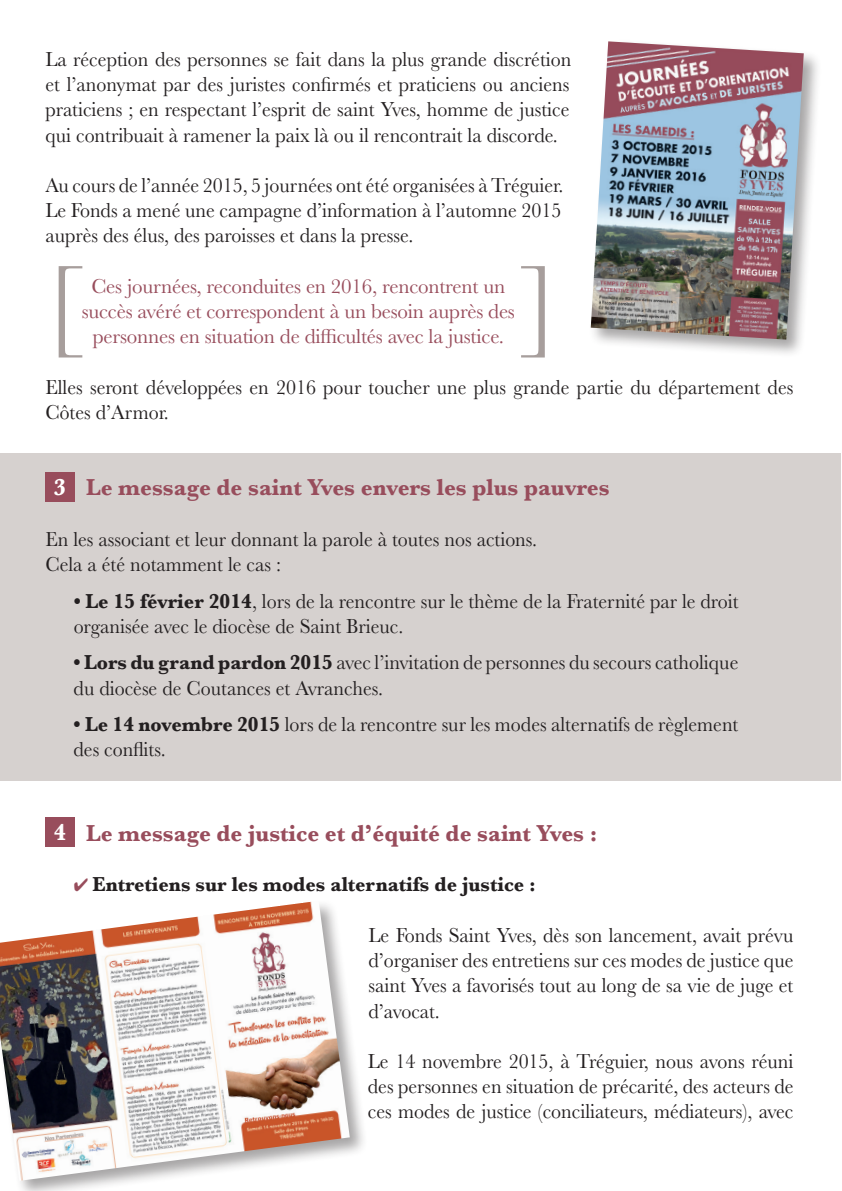
<style>
.page{position:relative;width:842px;height:1191px;background:#fff}
.page>*{position:absolute;margin:0;border:0;box-sizing:border-box;transform-origin:0 0}
.t1{font:102px "Baskerville";color:#a79e9c}
.t2{font:700 24px "Baskerville";color:#984d5c;scale:.95 1}
.t3{font:21px/25.2px "Baskerville";color:#231f20;scale:.95 1}
.t4{font:21px/25.2px "Baskerville";letter-spacing:-.01em;color:#984d5c;text-align:center}
.t5{font:700 21px "Baskerville";color:#231f20;scale:.95 1}
.s1{color:#fff}
.s2{font-weight:700}
.s3{color:#984d5c}
</style>
<div class="page">
<div style="left:0;top:453px;width:841px;height:328px;background:#d6d1cf"></div>
<div style="left:45px;top:472px;width:30px;height:29px;background:#984d5c"></div>
<div style="left:45px;top:817px;width:30px;height:30px;background:#984d5c"></div>
<div style="left:588px;top:39px;width:234px;height:319px;background:#231f20;opacity:.4"></div>
<img style="left:591px;top:41px;width:213px;height:298px">
<div style="left:0;top:898px;width:368px;height:293px;background:#231f20;opacity:.4"></div>
<img style="left:0;top:900px;width:350px;height:280px">
<p class="t3" style="left:45px;top:47px;width:555px;text-align:justify">La réception des personnes se fait dans la plus grande discrétion et l’anonymat par des juristes confirmés et praticiens ou anciens praticiens ; en respectant l’esprit de saint Yves, homme de justice qui contribuait à ramener la paix là ou il rencontrait la discorde.</p>
<p class="t3" style="left:45px;top:173px;width:547px;text-align:justify">Au cours de l’année 2015, 5 journées ont été organisées à Tréguier.<br>Le Fonds a mené une campagne d’information à l’automne 2015 auprès des élus, des paroisses et dans la presse.</p>
<p class="t4" style="left:82px;top:274px;width:435px">Ces journées, reconduites en 2016, rencontrent un succès avéré et correspondent à un besoin auprès des personnes en situation de difficultés avec la justice.</p>
<p class="t3" style="left:45px;top:374px;width:789px">Elles seront développées en 2016 pour toucher une plus grande partie du département des<br>Côtes d’Armor.</p>
<h1 class="t1" style="left:45px;top:236px;width:37px">[</h1>
<p class="t2" style="left:54px;top:471px;width:586px"><span class="s1">3</span> Le message de saint Yves envers les plus pauvres</p>
<p class="t3" style="left:45px;top:527px;width:519px">En les associant et leur donnant la parole à toutes nos actions.<br>Cela a été notamment le cas :</p>
<p class="t3" style="left:74px;top:588px;width:701px"><span class="s2">• Le 15 février 2014</span>, lors de la rencontre sur le thème de la Fraternité par le droit organisée avec le diocèse de Saint Brieuc.</p>
<p class="t3" style="left:74px;top:650px;width:701px"><span class="s2">• Lors du grand pardon 2015</span> avec l’invitation de personnes du secours catholique du diocèse de Coutances et Avranches.</p>
<p class="t3" style="left:74px;top:712px;width:701px"><span class="s2">• Le 14 novembre 2015</span> lors de la rencontre sur les modes alternatifs de règlement des conflits.</p>
<p class="t2" style="left:54px;top:816px;width:574px"><span class="s1">4</span> Le message de justice et d’équité de saint Yves :</p>
<p class="t5" style="left:74px;top:870px;width:488px"><span class="s3">✔</span> Entretiens sur les modes alternatifs de justice :</p>
<p class="t3" style="left:368px;top:922px;width:449px;text-align:justify">Le Fonds Saint Yves, dès son lancement, avait prévu d’organiser des entretiens sur ces modes de justice que saint Yves a favorisés tout au long de sa vie de juge et d’avocat.</p>
<p class="t3" style="left:368px;top:1048px;width:450px;text-align:justify">Le 14 novembre 2015, à Tréguier, nous avons réuni des personnes en situation de précarité, des acteurs de ces modes de justice (conciliateurs, médiateurs), avec</p>
</div>
